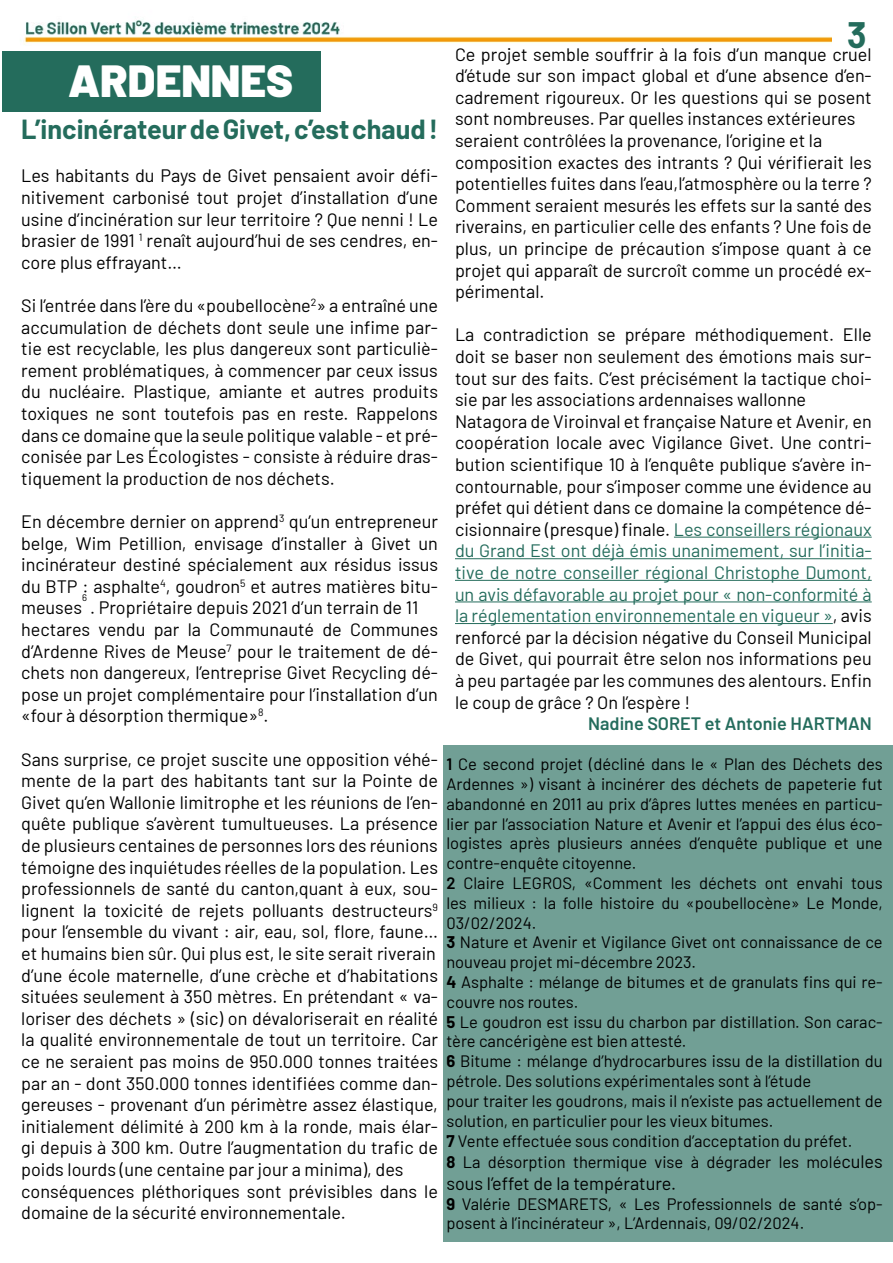
<style>
.page{position:relative;width:893px;height:1263px;background:#fff}
.page>*{position:absolute;margin:0;border:0;box-sizing:border-box;transform-origin:0 0}
.t1{font:900 45px "Barlow";color:#fff}
.t2{font:700 36px "Barlow";color:#246c5c}
.Paragraphe-colonne{font:700 27px "Barlow";color:#246c5c}
.Paragraphe-colonne-2{font:18px/21.6px "Barlow";color:#000;text-align:justify}
.Paragraphe-colonne-3{font:600 18px "Barlow";color:#246c5c}
.Paragraphe-colonne-4{font:16.5px/19.8px "Barlow";color:#000}
.Paragraphe-colonne-5{font:9.6px "Barlow";color:#000}
.s1{color:#246c5c}
.s2{font-weight:600}
.s3{font-weight:700}
.s4{font-size:18px}
</style>
<div class="page">
<div style="left:443px;top:745px;width:450px;height:497px;background:#719f95"></div>
<img style="left:20px;top:20px;width:811px;height:25px">
<div style="left:2px;top:52px;width:319px;height:60px;background:#246c5c"></div>
<hr style="left:674px;top:537px;width:198px;height:1px;background:#246c5c">
<hr style="left:455px;top:558px;width:417px;height:1px;background:#246c5c">
<hr style="left:455px;top:580px;width:417px;height:1px;background:#246c5c">
<hr style="left:455px;top:601px;width:417px;height:1px;background:#246c5c">
<hr style="left:455px;top:623px;width:378px;height:1px;background:#246c5c">
<p class="t1" style="left:68px;top:47px;width:227px">ARDENNES</p>
<p class="Paragraphe-colonne" style="left:21px;top:109px;width:418px">L’incinérateur de Givet, c’est chaud !</p>
<p class="Paragraphe-colonne-2" style="left:21px;top:164px;width:418px">Les habitants du Pays de Givet pensaient avoir défi&shy;nitivement carbonisé tout projet d’installation d’une usine d’incinération sur leur territoire ? Que nenni ! Le brasier de 1991 <sup>1</sup> renaît aujourd’hui de ses cendres, en&shy;core plus effrayant…</p>
<p class="Paragraphe-colonne-2" style="left:21px;top:293px;width:418px">Si l’entrée dans l’ère du «poubellocène<sup>2</sup>» a entraîné une accumulation de déchets dont seule une infime par&shy;tie est recyclable, les plus dangereux sont particuliè&shy;rement problématiques, à commencer par ceux issus du nucléaire. Plastique, amiante et autres produits toxiques ne sont toutefois pas en reste. Rappelons dans ce domaine que la seule politique valable - et pré&shy;conisée par Les Écologistes - consiste à réduire dras&shy;tiquement la production de nos déchets.</p>
<p class="Paragraphe-colonne-2" style="left:21px;top:509px;width:418px">En décembre dernier on apprend<sup>3</sup> qu’un entrepreneur belge, Wim Petillion, envisage d’installer à Givet un incinérateur destiné spécialement aux résidus issus du BTP : asphalte<sup>4</sup>, goudron<sup>5</sup> et autres matières bitu&shy;meuses</p>
<p class="Paragraphe-colonne-5" style="left:82px;top:591px;width:6px">6</p>
<p class="Paragraphe-colonne-2" style="left:90px;top:596px;width:330px">. Propriétaire depuis 2021 d’un terrain de 11</p>
<p class="Paragraphe-colonne-2" style="left:21px;top:617px;width:418px">hectares vendu par la Communauté de Communes d’Ardenne Rives de Meuse<sup>7</sup> pour le traitement de dé&shy;chets non dangereux, l’entreprise Givet Recycling dé&shy;pose un projet complémentaire pour l’installation d’un «four à désorption thermique»<sup>8</sup>.</p>
<p class="Paragraphe-colonne-2" style="left:21px;top:747px;width:418px">Sans surprise, ce projet suscite une opposition véhé&shy;mente de la part des habitants tant sur la Pointe de Givet qu’en Wallonie limitrophe et les réunions de l’en&shy;quête publique s’avèrent tumultueuses. La présence de plusieurs centaines de personnes lors des réunions</p>
<p class="Paragraphe-colonne-2" style="left:21px;top:855px;width:418px">témoigne des inquiétudes réelles de la population. Les professionnels de santé du canton,quant à eux, sou&shy;lignent la toxicité de rejets polluants destructeurs<sup>9 </sup>pour l’ensemble du vivant : air, eau, sol, flore, faune… et humains bien sûr. Qui plus est, le site serait riverain</p>
<p class="Paragraphe-colonne-2" style="left:21px;top:963px;width:418px">d’une école maternelle, d’une crèche et d’habitations situées seulement à 350 mètres. En prétendant « va&shy;loriser des déchets » (sic) on dévaloriserait en réalité la qualité environnementale de tout un territoire. Car ce ne seraient pas moins de 950.000 tonnes traitées par an - dont 350.000 tonnes identifiées comme dan&shy;gereuses - provenant d’un périmètre assez élastique, initialement délimité à 200 km à la ronde, mais élar&shy;gi depuis à 300 km. Outre l’augmentation du trafic de poids lourds (une centaine par jour a minima), des</p>
<p class="Paragraphe-colonne-2" style="left:21px;top:1179px;width:418px">conséquences pléthoriques sont prévisibles dans le domaine de la sécurité environnementale.</p>
<h2 class="t2" style="left:847px;top:8px;width:21px">3</h2>
<p class="Paragraphe-colonne-2" style="left:455px;top:42px;width:418px">Ce projet semble souffrir à la fois d’un manque cruel d’étude sur son impact global et d’une absence d’en&shy;cadrement rigoureux. Or les questions qui se posent sont nombreuses. Par quelles instances extérieures</p>
<p class="Paragraphe-colonne-2" style="left:455px;top:128px;width:369px">seraient contrôlées la provenance, l’origine et la</p>
<p class="Paragraphe-colonne-2" style="left:455px;top:150px;width:418px">composition exactes des intrants ? Qui vérifierait les potentielles fuites dans l’eau,l’atmosphère ou la terre ?<br>Comment seraient mesurés les effets sur la santé des riverains, en particulier celle des enfants ? Une fois de plus, un principe de précaution s’impose quant à ce projet qui apparaît de surcroît comme un procédé ex&shy;périmental.</p>
<p class="Paragraphe-colonne-2" style="left:455px;top:323px;width:418px">La contradiction se prépare méthodiquement. Elle doit se baser non seulement des émotions mais sur&shy;tout sur des faits. C’est précisément la tactique choi&shy;sie par les associations ardennaises wallonne</p>
<p class="Paragraphe-colonne-2" style="left:455px;top:409px;width:418px">Natagora de Viroinval et française Nature et Avenir, en</p>
<p class="Paragraphe-colonne-2" style="left:455px;top:431px;width:418px">coopération locale avec Vigilance Givet. Une contri&shy;bution scientifique 10 à l’enquête publique s’avère in&shy;contournable, pour s’imposer comme une évidence au préfet qui détient dans ce domaine la compétence dé&shy;cisionnaire (presque) finale. <span class="s1">Les conseillers régionaux du Grand Est ont déjà émis unanimement, sur l’initia&shy;tive de notre conseiller régional Christophe Dumont, un avis défavorable au projet pour « non-conformité à la réglementation environnementale en vigueur »</span>, avis renforcé par la décision négative du Conseil Municipal de Givet, qui pourrait être selon nos informations peu à peu partagée par les communes des alentours. Enfin le coup de grâce ? On l’espère !</p>
<p class="Paragraphe-colonne-3" style="left:588px;top:710px;width:285px">Nadine SORET et Antonie HARTMAN</p>
<p class="Paragraphe-colonne-4" style="left:446px;top:753px;width:438px;text-align:justify"><span class="s2">1</span> Ce second projet (décliné dans le « Plan des Déchets des Ardennes ») visant à incinérer des déchets de papeterie fut abandonné en 2011 au prix d’âpres luttes menées en particu&shy;lier par l’association Nature et Avenir et l’appui des élus éco&shy;logistes après plusieurs années d’enquête publique et une contre-enquête citoyenne.</p>
<p class="Paragraphe-colonne-4" style="left:446px;top:872px;width:438px;text-align:justify"><span class="s2">2</span> Claire LEGROS, «Comment les déchets ont envahi tous les milieux : la folle histoire du «poubellocène» Le Monde, 03/02/2024.</p>
<p class="Paragraphe-colonne-4" style="left:446px;top:931px;width:438px"><span class="s3">3</span> Nature et Avenir et Vigilance Givet ont connaissance de ce nouveau projet mi-décembre 2023.</p>
<p class="Paragraphe-colonne-4" style="left:446px;top:971px;width:438px"><span class="s3">4</span> Asphalte : mélange de bitumes et de granulats fins qui re&shy;couvre nos routes.</p>
<p class="Paragraphe-colonne-4" style="left:446px;top:1010px;width:438px"><span class="s3">5</span> Le goudron est issu du charbon par distillation. Son carac&shy;tère cancérigène est bien attesté.</p>
<p class="Paragraphe-colonne-4" style="left:446px;top:1050px;width:438px"><span class="s3">6</span> Bitume : mélange d’hydrocarbures issu de la distillation du pétrole. Des solutions expérimentales sont à l’étude</p>
<p class="Paragraphe-colonne-4" style="left:446px;top:1090px;width:438px">pour traiter les goudrons, mais il n’existe pas actuellement de solution, en particulier pour les vieux bitumes.</p>
<p class="Paragraphe-colonne-4" style="left:446px;top:1129px;width:407px"><span class="s3">7</span> Vente effectuée sous condition d’acceptation du préfet.</p>
<p class="Paragraphe-colonne-4" style="left:446px;top:1151px;width:438px"><span class="s3">8</span> La désorption thermique vise à dégrader les molé<span class="s4">cules</span></p>
<p class="Paragraphe-colonne-2" style="left:446px;top:1171px;width:231px">sous l’effet de la température.</p>
<p class="Paragraphe-colonne-4" style="left:446px;top:1192px;width:438px"><span class="s3">9</span> Valérie DESMARETS, « Les Professionnels de santé s’op&shy;posent à l’incinérateur », L’Ardennais, 09/02/2024.</p>
</div>
